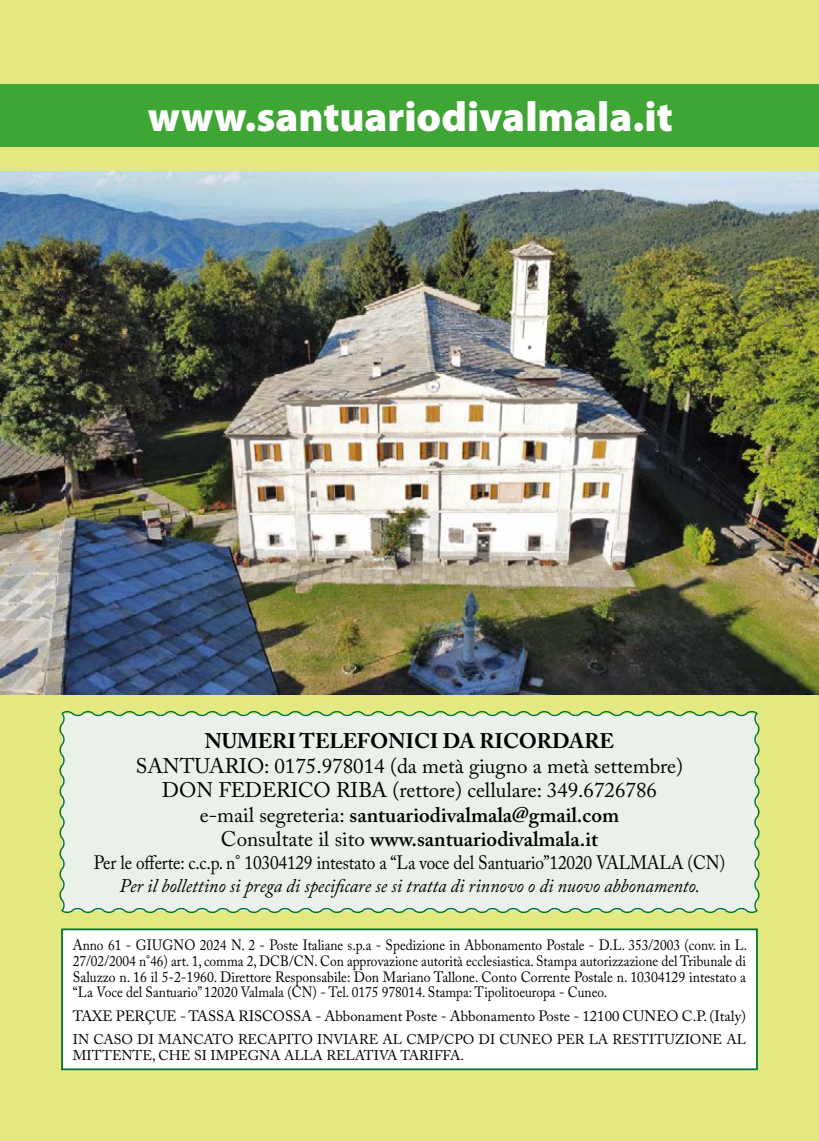
<style>
.page{position:relative;width:819px;height:1141px;background:#e3e980}
.page>*{position:absolute;margin:0;border:0;box-sizing:border-box;transform-origin:0 0}
.t1{font:900 42px "Myriad Pro";color:#fff}
.t2{font:21px/24.5px "Adobe Caslon Pro";color:#000;text-align:center}
.t3{font:700 21px "Adobe Caslon Pro";color:#000}
.t4{font:19.25px "Adobe Caslon Pro";letter-spacing:-.01em;color:#000;scale:.9 1}
.t5{font:italic 19.25px "Adobe Caslon Pro";color:#000;scale:.95 1}
.t6{font:14.88px/15.8px "Adobe Caslon Pro";color:#000;text-align:justify;scale:.9 1}
.t7{font:14.88px "Adobe Caslon Pro";color:#000}
.t8{font:14px/15.8px "Adobe Caslon Pro";color:#000}
.s1{font-weight:600}
</style>
<div class="page">
<img style="left:0;top:172px;width:819px;height:522px">
<div style="left:59px;top:711px;width:701px;height:202px;background:#eaf0ea"></div>
<div style="left:62px;top:929px;width:694px;height:140px;background:#fff"></div>
<div style="left:61px;top:928px;width:696px;height:142px;border:2px solid #007335"></div>
<div style="left:0;top:85px;width:819px;height:62px;background:#3fa535"></div>
<h1 class="t1" style="left:148px;top:89px;width:526px">www.santuariodivalmala.it</h1>
<h2 class="t3" style="left:205px;top:728px;width:411px">NUMERI TELEFONICI DA RICORDARE</h2>
<h2 class="t2" style="left:136px;top:753px;width:548px">SANTUARIO: 0175.978014 (da metà giugno a metà settembre)<br>DON FEDERICO RIBA (rettore) cellulare: 349.6726786 e-mail segreteria: <span class="s1">santuariodivalmala@gmail.com<br></span>Consultate il sito <span class="s1">www.santuariodivalmala.it</span></h2>
<p class="t4" style="left:94px;top:851px;width:703px">Per le offerte: c.c.p. n° 10304129 intestato a “La voce del Santuario”12020 VALMALA (CN)</p>
<p class="t5" style="left:120px;top:874px;width:612px">Per il bollettino si prega di specificare se si tratta di rinnovo o di nuovo abbonamento.</p>
<p class="t6" style="left:73px;top:937px;width:750px">Anno 61 - GIUGNO 2024 N. 2 - Poste Italiane s.p.a - Spedizione in Abbonamento Postale - D.L. 353/2003 (conv. in L.<br>27/02/2004 n°46) art. 1, comma 2, DCB/CN. Con approvazione autorità ecclesiastica. Stampa autorizzazione del Tribunale di Saluzzo n. 16 il 5-2-1960. Direttore Responsabile: Don Mariano Tallone. Conto Corrente Postale n. 10304129 intestato a “La Voce del Santuario” 12020 Valmala (CN) - Tel. 0175 978014. Stampa: Tipolitoeuropa - Cuneo.</p>
<p class="t7" style="left:73px;top:1007px;width:674px">TAXE PERÇUE - TASSA RISCOSSA - Abbonament Poste - Abbonamento Poste - 12100 CUNEO C.P. (Italy)</p>
<p class="t8" style="left:73px;top:1031px;width:674px">IN CASO DI MANCATO RECAPITO INVIARE AL CMP/CPO DI CUNEO PER LA RESTITUZIONE AL<br>MITTENTE, CHE SI IMPEGNA ALLA RELATIVA TARIFFA.</p>
</div>
